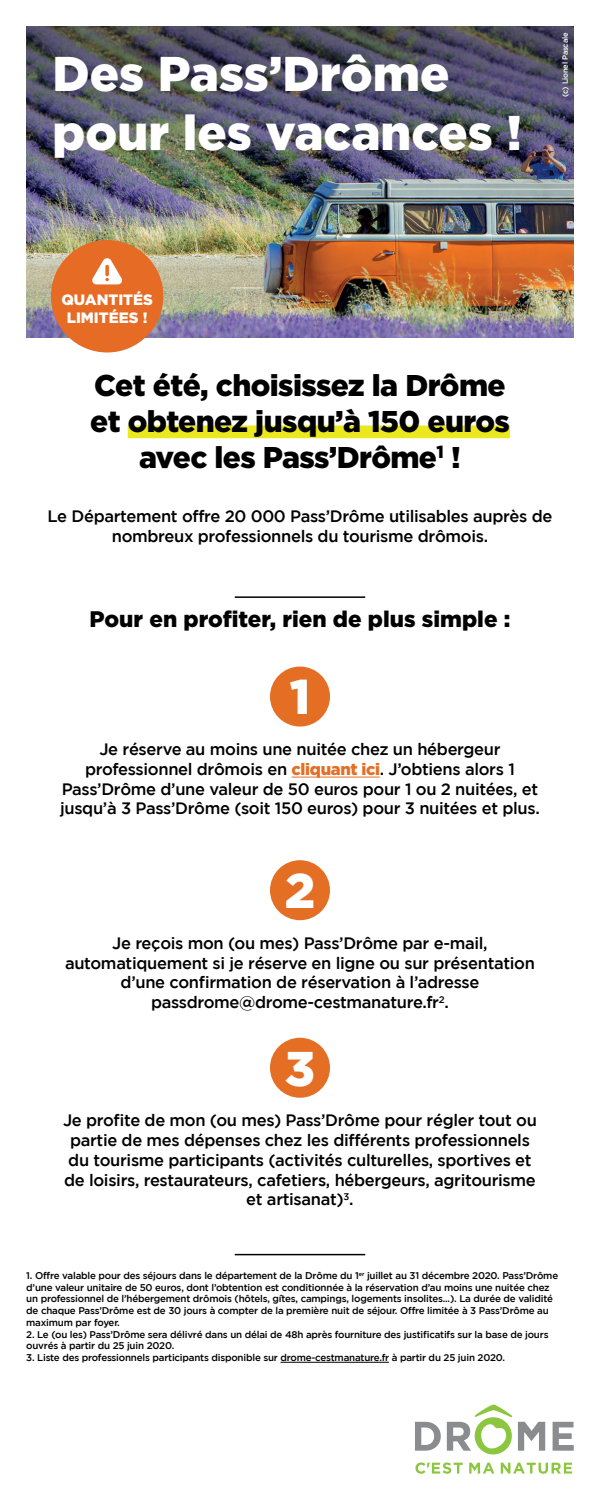
<style>
.page{position:relative;width:600px;height:1500px;background:#fff}
.page>*{position:absolute;margin:0;border:0;box-sizing:border-box;transform-origin:0 0}
.t1{font:900 48.75px/58.5px "Gotham";color:#fff}
.t2{font:900 30px/36px "Gotham";letter-spacing:-.02em;color:#000001;text-align:center}
.t3{font:900 22.5px "Gotham";color:#000001}
.t4{font:500 16.5px/19.8px "Gotham";letter-spacing:-.02em;color:#000001;text-align:center}
.t5{font:900 15px/18px "Gotham";color:#fff;text-align:center}
.t6{font:500 9.75px/11.7px "Gotham";letter-spacing:-.02em;color:#000001}
.t7{font:500 7.5px "Gotham";letter-spacing:-.02em;color:#fff}
.s1{font-weight:900;color:#e56e25}
</style>
<div class="page">
<img style="left:26px;top:219px;width:548px;height:119px">
<div style="left:128px;top:425px;width:382px;height:13px;background:#ece820"></div>
<hr style="left:235px;top:596px;width:130px;height:2px;background:#000001">
<div style="left:270px;top:667px;width:60px;height:60px;background:#e56e25;border-radius:50%"></div>
<hr style="left:292px;top:777px;width:88px;height:1px;background:#e56e25">
<div style="left:270px;top:860px;width:60px;height:60px;background:#e56e25;border-radius:50%"></div>
<img style="left:26px;top:26px;width:548px;height:193px">
<div style="left:51px;top:240px;width:112px;height:112px;background:#e66b24;border-radius:50%"></div>
<hr style="left:235px;top:1254px;width:130px;height:1px;background:#000001">
<svg style="left:92px;top:258px;width:31px;height:26px"></svg>
<svg style="left:415px;top:1405px;width:159px;height:69px"></svg>
<hr style="left:281px;top:1362px;width:108px;height:1px;background:#000001">
<div style="left:270px;top:1038px;width:60px;height:60px;background:#e56e25;border-radius:50%"></div>
<h1 class="t1" style="left:52px;top:43px;width:471px">Des Pass’Drôme pour les vacances !</h1>
<p class="t7" style="left:561px;top:97px;width:65px;rotate:-90deg">(c) Lionel Pascale</p>
<p class="t5" style="left:61px;top:291px;width:93px">QUANTITÉS<br>LIMITÉES !</p>
<h2 class="t2" style="left:90px;top:366px;width:421px">Cet été, choisissez la Drôme et obtenez jusqu’à 150 euros avec les Pass’Drôme<sup>1</sup> !</h2>
<p class="t4" style="left:48px;top:506px;width:506px">Le Département offre 20 000 Pass’Drôme utilisables auprès de nombreux professionnels du tourisme drômois.</p>
<h3 class="t3" style="left:89px;top:607px;width:423px">Pour en profiter, rien de plus simple :</h3>
<h1 class="t1" style="left:290px;top:667px;width:22px">1</h1>
<p class="t4" style="left:60px;top:739px;width:481px">Je réserve au moins une nuitée chez un hébergeur professionnel drômois en <span class="s1">cliquant ici</span>. J’obtiens alors 1<br>Pass’Drôme d’une valeur de 50 euros pour 1 ou 2 nuitées, et jusqu’à 3 Pass’Drôme (soit 150 euros) pour 3 nuitées et plus.</p>
<h1 class="t1" style="left:285px;top:860px;width:32px">2</h1>
<p class="t4" style="left:65px;top:933px;width:471px">Je reçois mon (ou mes) Pass’Drôme par e-mail, automatiquement si je réserve en ligne ou sur présentation d’une confirmation de réservation à l’adresse passdrome@drome-cestmanature.fr<sup>2</sup>.</p>
<h1 class="t1" style="left:285px;top:1038px;width:32px">3</h1>
<p class="t4" style="left:63px;top:1110px;width:475px">Je profite de mon (ou mes) Pass’Drôme pour régler tout ou partie de mes dépenses chez les différents professionnels du tourisme participants (activités culturelles, sportives et de loisirs, restaurateurs, cafetiers, hébergeurs, agritourisme et artisanat)<sup>3</sup>.</p>
<p class="t6" style="left:26px;top:1270px;width:534px">1. Offre valable pour des séjours dans le département de la Drôme du 1<sup>er</sup> juillet au 31 décembre 2020. Pass’Drôme d’une valeur unitaire de 50 euros, dont l’obtention est conditionnée à la réservation d’au moins une nuitée chez un professionnel de l’hébergement drômois (hôtels, gîtes, campings, logements insolites...). La durée de validité de chaque Pass’Drôme est de 30 jours à compter de la première nuit de séjour. Offre limitée à 3 Pass’Drôme au maximum par foyer.</p>
<p class="t6" style="left:26px;top:1328px;width:524px">2. Le (ou les) Pass’Drôme sera délivré dans un délai de 48h après fourniture des justificatifs sur la base de jours ouvrés à partir du 25 juin 2020.</p>
<p class="t6" style="left:26px;top:1351px;width:480px">3. Liste des professionnels participants disponible sur drome-cestmanature.fr à partir du 25 juin 2020.</p>
</div>
